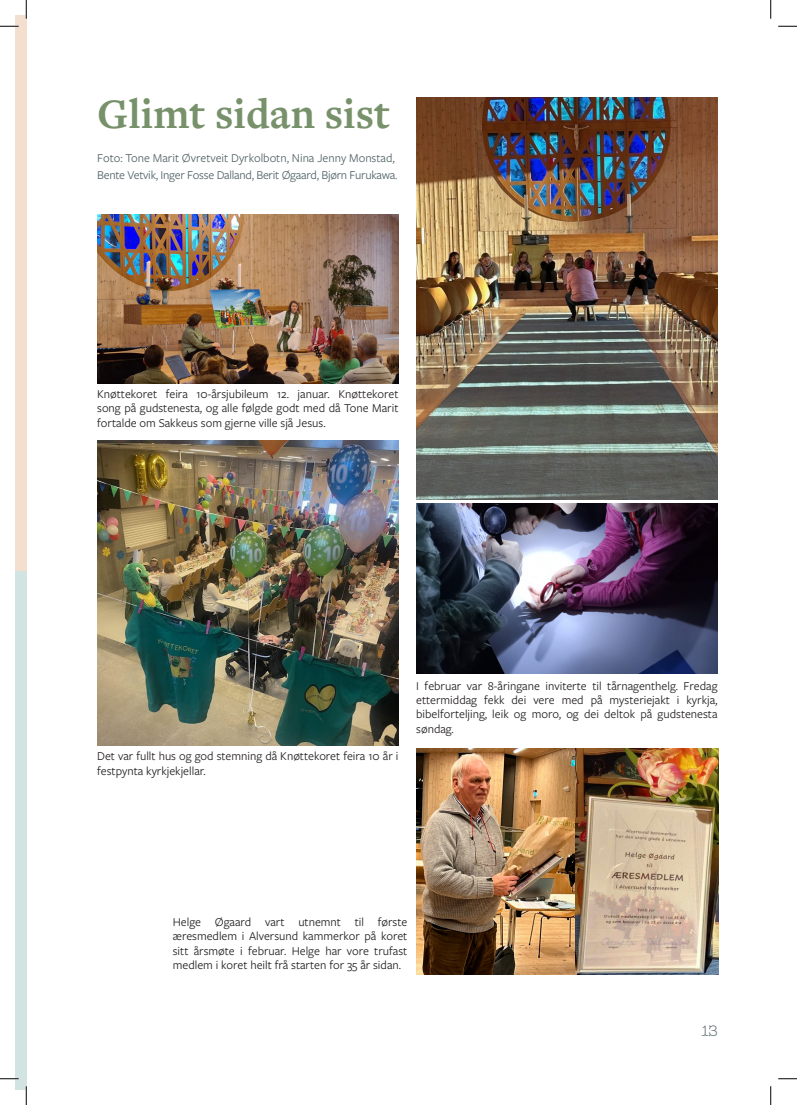
<style>
.page{position:relative;width:797px;height:1105px;background:#fff}
.page>*{position:absolute;margin:0;border:0;box-sizing:border-box;transform-origin:0 0}
.Artikkel_tittel{font:700 43.75px "Freight Text Pro";color:#77916a}
.Bildetekst{font:12.5px/14.4px "Freight Sans Pro";color:#231f20;text-align:justify}
.Byline{font:12.5px/16.2px "Freight Sans Pro";letter-spacing:-.02em;color:#516366}
.t1{font:12.5px "Maritime Champion";color:#516366}
</style>
<div class="page">
<img style="left:416px;top:748px;width:159px;height:226px">
<img style="left:97px;top:441px;width:301px;height:304px">
<img style="left:97px;top:214px;width:301px;height:169px">
<img style="left:416px;top:504px;width:301px;height:169px">
<img style="left:416px;top:97px;width:301px;height:402px">
<img style="left:575px;top:748px;width:143px;height:226px">
<div style="left:16px;top:571px;width:10px;height:518px;background:#d2e4e2"></div>
<div style="left:16px;top:16px;width:10px;height:555px;background:#f4dfcf"></div>
<svg style="left:0;top:25px;width:19px;height:2px"></svg>
<svg style="left:778px;top:25px;width:19px;height:2px"></svg>
<svg style="left:0;top:1078px;width:19px;height:1px"></svg>
<svg style="left:778px;top:1078px;width:19px;height:1px"></svg>
<svg style="left:25px;top:0;width:2px;height:19px"></svg>
<svg style="left:25px;top:1086px;width:2px;height:19px"></svg>
<svg style="left:770px;top:0;width:1px;height:19px"></svg>
<svg style="left:770px;top:1086px;width:1px;height:19px"></svg>
<p class="Artikkel_tittel" style="left:97px;top:84px;width:294px">Glimt sidan sist</p>
<p class="Byline" style="left:97px;top:150px;width:302px">Foto: Tone Marit Øvretveit Dyrkolbotn, Nina Jenny Monstad,<br>Bente Vetvik, Inger Fosse Dalland, Berit Øgaard, Bjørn Furukawa.</p>
<p class="Bildetekst" style="left:97px;top:386px;width:303px">Knøttekoret feira 10-årsjubileum 12. januar. Knøttekoret song på gudstenesta, og alle følgde godt med då Tone Marit fortalde om Sakkeus som gjerne ville sjå Jesus.</p>
<p class="Bildetekst" style="left:97px;top:749px;width:303px">Det var fullt hus og god stemning då Knøttekoret feira 10 år i festpynta kyrkjekjellar.</p>
<p class="Bildetekst" style="left:416px;top:678px;width:303px">I februar var 8-åringane inviterte til tårnagenthelg. Fredag ettermiddag fekk dei vere med på mysteriejakt i kyrkja, bibelforteljing, leik og moro, og dei deltok på gudstenesta søndag.</p>
<p class="Bildetekst" style="left:173px;top:914px;width:236px">Helge Øgaard vart utnemnt til første æresmedlem i Alversund kammerkor på koret sitt årsmøte i februar. Helge har vore trufast medlem i koret heilt frå starten for 35 år sidan.</p>
<p class="t1" style="left:701px;top:1021px;width:17px">13</p>
</div>
